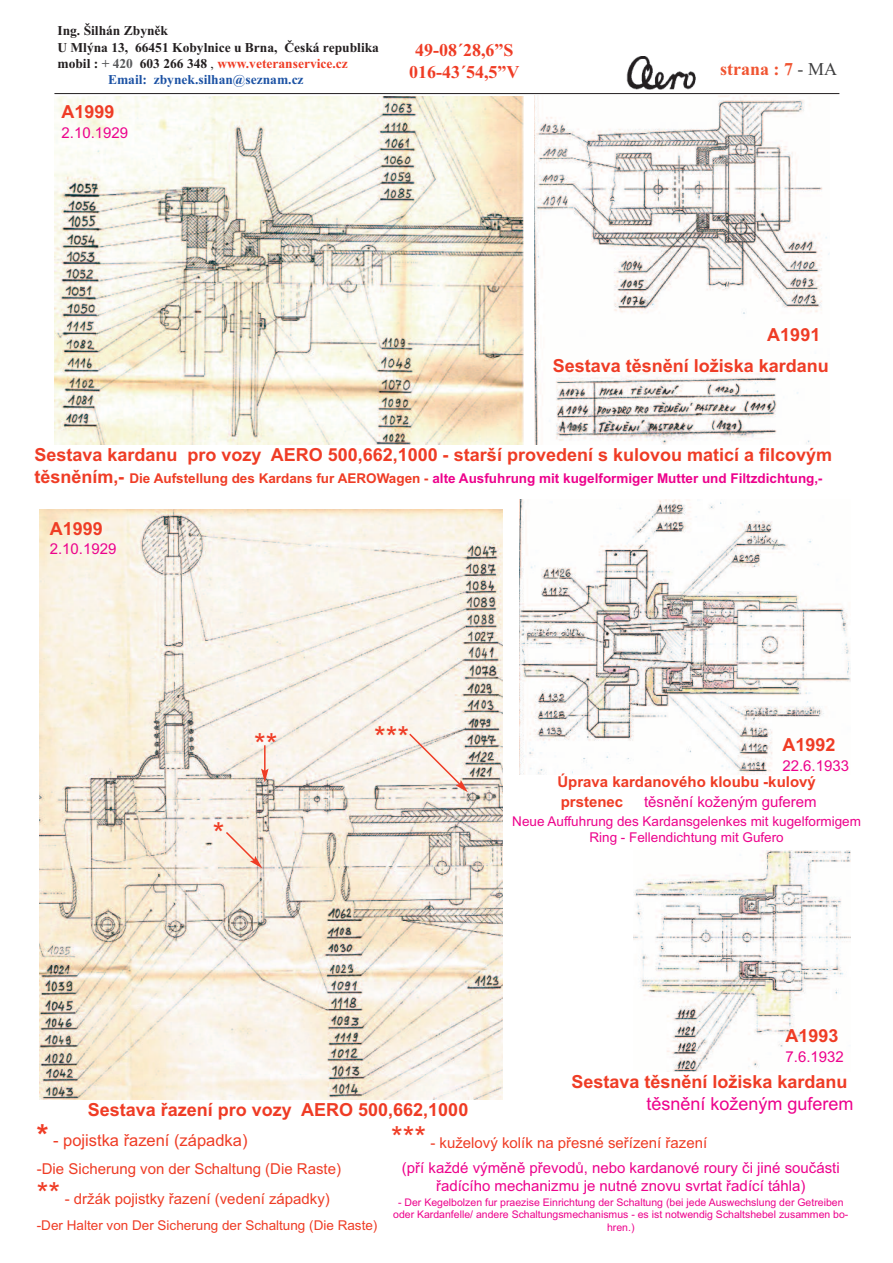
<style>
.page{position:relative;width:893px;height:1263px;background:#fff}
.page>*{position:absolute;margin:0;border:0;box-sizing:border-box;transform-origin:0 0}
.t1{font:30px "Arial";color:#ef3c25}
.t2{font:700 18px "Arial";color:#ef3c25}
.t3{font:700 18px/21.6px "Times New Roman";color:#ef3c25;text-align:center}
.t4{font:18px "Arial";color:#ed028c}
.t5{font:700 18px "Times New Roman";color:#f05431}
.t6{font:16.5px "Arial";color:#ef3c25}
.t7{font:15px/25px "Arial";color:#ed028c}
.t8{font:15px/30.3px "Arial";color:#ef3c25}
.t9{font:700 15px/20.2px "Arial";color:#ef3c25}
.t10{font:700 13.5px "Arial";color:#ed028c}
.t11{font:13.5px/16.2px "Arial";color:#ed028c;text-align:center}
.t12{font:700 13.5px "Times New Roman";color:#231f20}
.t13{font:13.5px "Arial";color:#ef3c25}
.t14{font:700 13.5px "Times New Roman";color:#ef3c25}
.t15{font:700 13.5px "Times New Roman";color:#1c52a4}
.t16{font:10.5px/12.6px "Arial";color:#ed028c;text-align:center}
.s1{color:#231f20}
.s2{color:#57585a}
.s3{font-weight:400;color:#231f20}
.s4{font-weight:400;color:#3e3e3f}
.s5{font-size:18px;color:#ef3c25}
.s6{color:#ef3c25}
.s7{font-weight:700;font-size:30px}
.s8{font-size:30px}
.s9{font-size:30px;color:#ef3c25}
</style>
<div class="page">
<hr style="left:54px;top:93px;width:785px;height:1px;background:#231f20">
<img style="left:626px;top:56px;width:70px;height:33px">
<img style="left:54px;top:96px;width:469px;height:348px">
<img style="left:534px;top:95px;width:295px;height:349px">
<img style="left:519px;top:499px;width:331px;height:276px">
<img style="left:634px;top:851px;width:216px;height:221px">
<img style="left:40px;top:509px;width:462px;height:590px">
<svg style="left:408px;top:732px;width:60px;height:60px"></svg>
<hr style="left:264px;top:745px;width:2px;height:26px;background:#ef3c25">
<svg style="left:261px;top:769px;width:8px;height:13px"></svg>
<svg style="left:224px;top:830px;width:38px;height:38px"></svg>
<p class="t12" style="left:57px;top:23px;width:112px">Ing. Šilhán Zbyněk</p>
<p class="t12" style="left:57px;top:39px;width:323px">U Mlýna 13, 66451 Kobylnice u Brna, Česká republika</p>
<p class="t14" style="left:57px;top:55px;width:292px"><span class="s1">mobil :</span> <span class="s2">+ 420</span> <span class="s1">603 266 348</span> <span class="s3">,</span> www.veteranservice.cz</p>
<p class="t15" style="left:108px;top:71px;width:197px">Email: zbynek.silhan@seznam.cz</p>
<p class="t2" style="left:62px;top:102px;width:55px">A1999</p>
<p class="t7" style="left:62px;top:120px;width:68px">2.10.1929</p>
<p class="t3" style="left:409px;top:39px;width:112px">49-08´28,6”S<br>016-43´54,5”V</p>
<p class="t5" style="left:720px;top:58px;width:118px">strana : 7 <span class="s4">- MA</span></p>
<p class="t2" style="left:767px;top:325px;width:55px">A1991</p>
<p class="t2" style="left:553px;top:355px;width:278px">Sestava těsnění ložiska kardanu</p>
<p class="t2" style="left:34px;top:444px;width:799px">Sestava kardanu pro vozy AERO 500,662,1000 - starší provedení s kulovou maticí a filcovým</p>
<p class="t10" style="left:34px;top:470px;width:790px"><span class="s5">těsněním,-</span> <span class="s6">Die Aufstellung des Kardans fur AEROWagen -</span> alte Ausfuhrung mit kugelformiger Mutter und Filtzdichtung,-</p>
<p class="t2" style="left:50px;top:518px;width:55px">A1999</p>
<p class="t7" style="left:50px;top:536px;width:68px">2.10.1929</p>
<h1 class="t1" style="left:254px;top:727px;width:25px">**</h1>
<h1 class="t1" style="left:213px;top:816px;width:13px">*</h1>
<h1 class="t1" style="left:374px;top:720px;width:37px">***</h1>
<p class="t2" style="left:782px;top:734px;width:55px">A1992</p>
<p class="t7" style="left:782px;top:753px;width:68px">22.6.1933</p>
<p class="t9" style="left:557px;top:772px;width:260px">Úprava kardanového kloubu -kulový prstenec</p>
<p class="t7" style="left:644px;top:790px;width:174px">těsnění koženým guferem</p>
<p class="t11" style="left:512px;top:813px;width:350px">Neue Auffuhrung des Kardansgelenkes mit kugelformigem<br>Ring - Fellendichtung mit Gufero</p>
<p class="t2" style="left:786px;top:1025px;width:55px">A1993</p>
<p class="t7" style="left:786px;top:1044px;width:60px">7.6.1932</p>
<p class="t2" style="left:571px;top:1071px;width:278px">Sestava těsnění ložiska kardanu</p>
<p class="t2" style="left:88px;top:1099px;width:382px">Sestava řazení pro vozy AERO 500,662,1000</p>
<p class="t4" style="left:646px;top:1093px;width:209px">těsnění koženým guferem</p>
<p class="t6" style="left:37px;top:1131px;width:212px"><span class="s7">*</span> - pojistka řazení (západka)</p>
<p class="t8" style="left:37px;top:1153px;width:306px">-Die Sicherung von der Schaltung (Die Raste) <span class="s8">**</span> - držák pojistky řazení (vedení západky)</p>
<p class="t13" style="left:37px;top:1217px;width:342px">-Der Halter von Der Sicherung der Schaltung (Die Raste)</p>
<p class="t7" style="left:402px;top:1130px;width:439px;text-indent:-11px"><span class="s9">***</span> <span class="s6">- kuželový kolík na přesné seřízení řazení<br></span>(pří každé výměně převodů, nebo kardanové roury či jiné součásti</p>
<p class="t7" style="left:436px;top:1173px;width:371px">řadícího mechanizmu je nutné znovu svrtat řadící táhla)</p>
<p class="t16" style="left:393px;top:1195px;width:457px">- Der Kegelbolzen fur praezise Einrichtung der Schaltung (bei jede Auswechslung der Getreiben oder Kardanfelle/ andere Schaltungsmechanismus - es ist notwendig Schaltshebel zusammen bo&shy;hren.)</p>
</div>
